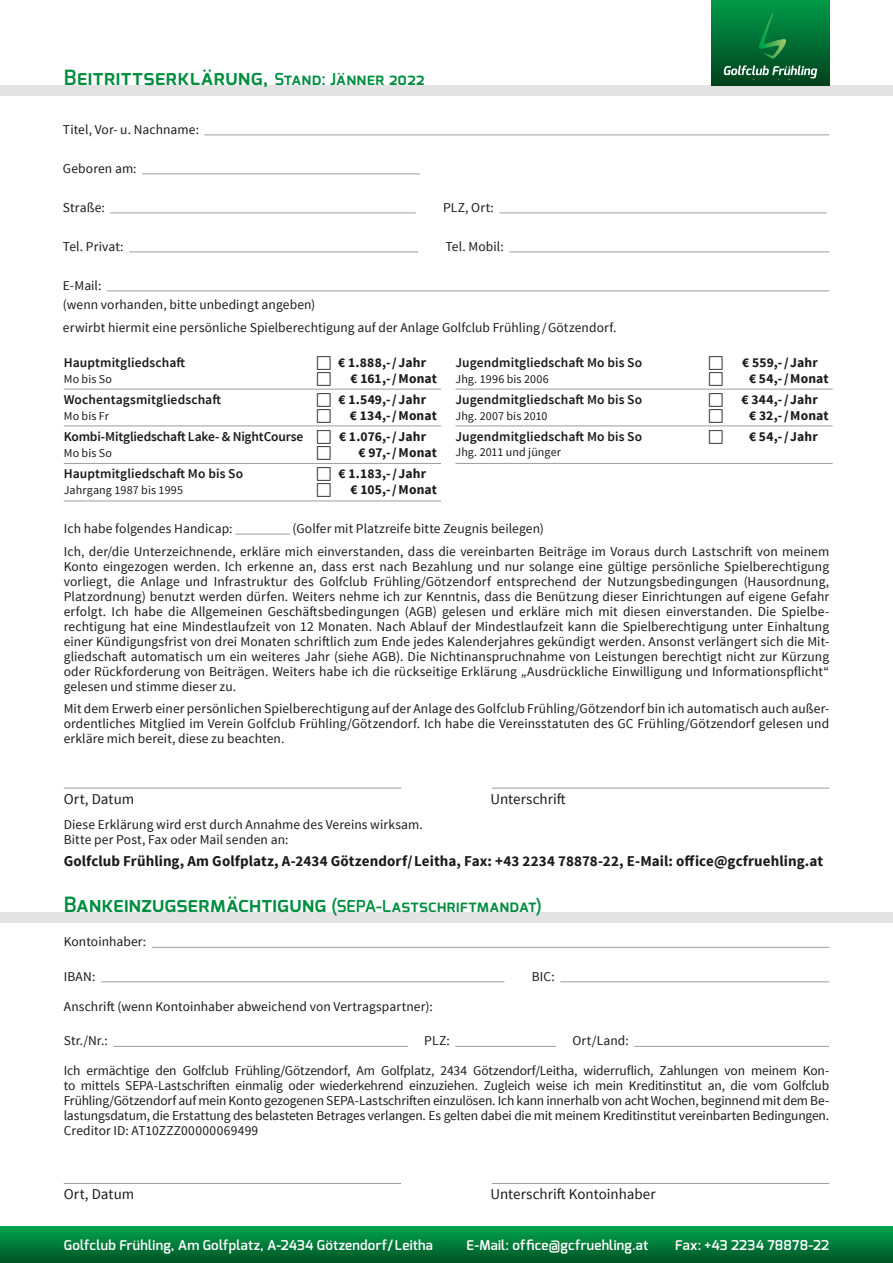
<style>
.page{position:relative;width:893px;height:1263px;background:#fff}
.page>*{position:absolute;margin:0;border:0;box-sizing:border-box;transform-origin:0 0}
.t1{font:600 21px "Exo";letter-spacing:.015em;color:#008d3f}
.t2{font:600 16.5px "Exo";color:#008d3f}
.t3{font:700 15px "Source Sans Pro";letter-spacing:.005em;color:#1a1a18}
.t4{font:15px "Source Sans Pro";color:#1a1a18}
.t5{font:13.5px/15px "Source Sans Pro";letter-spacing:.005em;color:#1a1a18}
.t6{font:700 13.5px "Source Sans Pro";letter-spacing:.01em;color:#1a1a18}
.t7{font:600 13.5px "Source Sans Pro";letter-spacing:.005em;color:#1a1a18}
.t8{font:600 13.5px "Exo";letter-spacing:.015em;color:#fff}
.t9{font:600 13.5px "Source Sans Pro";letter-spacing:-.015em;color:#1a1a18}
.t10{font:12px "Source Sans Pro";letter-spacing:.01em;color:#1a1a18}
.s1{font-size:16.5px}
.s2{font-size:21px}
</style>
<div class="page">
<div style="left:0;top:85px;width:893px;height:11px;background:#e3e3e3"></div>
<div style="left:0;top:912px;width:893px;height:11px;background:#e3e3e3"></div>
<hr style="left:204px;top:135px;width:625px;height:1px;background:#9c9d9d">
<hr style="left:142px;top:174px;width:278px;height:1px;background:#9c9d9d">
<hr style="left:110px;top:213px;width:306px;height:1px;background:#9c9d9d">
<hr style="left:499px;top:213px;width:328px;height:1px;background:#9c9d9d">
<hr style="left:129px;top:252px;width:289px;height:1px;background:#9c9d9d">
<hr style="left:509px;top:252px;width:320px;height:1px;background:#9c9d9d">
<hr style="left:107px;top:291px;width:722px;height:1px;background:#9c9d9d">
<div style="left:0;top:1227px;width:893px;height:36px;background:linear-gradient(to bottom,#00a44c,#005427)"></div>
<div style="left:712px;top:0;width:117px;height:85px;background:linear-gradient(to bottom,#009b49,#00421d)"></div>
<svg style="left:724px;top:65px;width:93px;height:14px"></svg>
<svg style="left:757px;top:13px;width:31px;height:46px"></svg>
<hr style="left:235px;top:534px;width:55px;height:1px;background:#9c9d9d">
<hr style="left:64px;top:788px;width:337px;height:1px;background:#9c9d9d">
<hr style="left:492px;top:788px;width:337px;height:1px;background:#9c9d9d">
<hr style="left:152px;top:947px;width:677px;height:1px;background:#9c9d9d">
<hr style="left:101px;top:981px;width:403px;height:1px;background:#9c9d9d">
<hr style="left:560px;top:981px;width:269px;height:1px;background:#9c9d9d">
<hr style="left:113px;top:1046px;width:295px;height:1px;background:#9c9d9d">
<hr style="left:455px;top:1046px;width:101px;height:1px;background:#9c9d9d">
<hr style="left:634px;top:1046px;width:195px;height:1px;background:#9c9d9d">
<hr style="left:64px;top:1183px;width:337px;height:1px;background:#9c9d9d">
<hr style="left:492px;top:1183px;width:337px;height:1px;background:#9c9d9d">
<hr style="left:64px;top:389px;width:377px;height:1px;background:#9c9d9d">
<hr style="left:455px;top:389px;width:378px;height:1px;background:#9c9d9d">
<hr style="left:64px;top:426px;width:377px;height:1px;background:#9c9d9d">
<hr style="left:455px;top:426px;width:378px;height:1px;background:#9c9d9d">
<hr style="left:64px;top:463px;width:377px;height:1px;background:#9c9d9d">
<hr style="left:455px;top:463px;width:378px;height:1px;background:#9c9d9d">
<hr style="left:64px;top:501px;width:377px;height:1px;background:#9c9d9d">
<h1 class="t1" style="left:64px;top:64px;width:362px">Beitrittserklärung, <span class="s1">Stand: Jänner 2022</span></h1>
<p class="t5" style="left:63px;top:122px;width:138px">Titel, Vor- u. Nachname:</p>
<p class="t5" style="left:63px;top:161px;width:75px">Geboren am:</p>
<p class="t5" style="left:63px;top:200px;width:43px">Straße:</p>
<p class="t5" style="left:443px;top:200px;width:52px">PLZ, Ort:</p>
<p class="t5" style="left:63px;top:239px;width:62px">Tel. Privat:</p>
<p class="t5" style="left:445px;top:239px;width:60px">Tel. Mobil:</p>
<p class="t5" style="left:63px;top:276px;width:254px;line-height:19.5px">E-Mail:<br>(wenn vorhanden, bitte unbedingt angeben)</p>
<p class="t5" style="left:63px;top:320px;width:555px">erwirbt hiermit eine persönliche Spielberechtigung auf der Anlage Golfclub Frühling/Götzendorf.</p>
<p class="t7" style="left:64px;top:354px;width:123px">Hauptmitgliedschaft</p>
<p class="t6" style="left:338px;top:353px;width:89px">€ 1.888,-/Jahr</p>
<p class="t10" style="left:64px;top:371px;width:50px">Mo bis So</p>
<p class="t6" style="left:350px;top:370px;width:88px">€ 161,-/Monat</p>
<p class="t7" style="left:64px;top:391px;width:159px">Wochentagsmitgliedschaft</p>
<p class="t6" style="left:338px;top:391px;width:89px">€ 1.549,-/Jahr</p>
<p class="t10" style="left:64px;top:409px;width:47px">Mo bis Fr</p>
<p class="t6" style="left:350px;top:407px;width:88px">€ 134,-/Monat</p>
<p class="t9" style="left:64px;top:428px;width:241px">Kombi-Mitgliedschaft Lake- &amp; NightCourse</p>
<p class="t6" style="left:339px;top:428px;width:89px">€ 1.076,-/Jahr</p>
<p class="t10" style="left:64px;top:446px;width:50px">Mo bis So</p>
<p class="t6" style="left:359px;top:444px;width:80px">€ 97,-/Monat</p>
<p class="t7" style="left:64px;top:465px;width:181px">Hauptmitgliedschaft Mo bis So</p>
<p class="t6" style="left:338px;top:465px;width:89px">€ 1.183,-/Jahr</p>
<p class="t10" style="left:64px;top:483px;width:121px">Jahrgang 1987 bis 1995</p>
<p class="t6" style="left:350px;top:481px;width:88px">€ 105,-/Monat</p>
<p class="t7" style="left:455px;top:354px;width:188px">Jugendmitgliedschaft Mo bis So</p>
<p class="t6" style="left:742px;top:353px;width:77px">€ 559,-/Jahr</p>
<p class="t10" style="left:455px;top:371px;width:95px">Jhg. 1996 bis 2006</p>
<p class="t6" style="left:749px;top:370px;width:81px">€ 54,-/Monat</p>
<p class="t7" style="left:455px;top:391px;width:188px">Jugendmitgliedschaft Mo bis So</p>
<p class="t6" style="left:741px;top:391px;width:78px">€ 344,-/Jahr</p>
<p class="t10" style="left:455px;top:409px;width:94px">Jhg. 2007 bis 2010</p>
<p class="t6" style="left:749px;top:407px;width:81px">€ 32,-/Monat</p>
<p class="t7" style="left:455px;top:428px;width:188px">Jugendmitgliedschaft Mo bis So</p>
<p class="t6" style="left:749px;top:428px;width:70px">€ 54,-/Jahr</p>
<p class="t10" style="left:455px;top:445px;width:107px">Jhg. 2011 und jünger</p>
<p class="t5" style="left:64px;top:518px;width:767px;line-height:22.5px;text-indent:229px">(Golfer mit Platzreife bitte Zeugnis beilegen)<br>Ich, der/die Unterzeichnende, erkläre mich einverstanden, dass die vereinbarten Beiträge im Voraus durch Lastschrift von meinem</p>
<p class="t5" style="left:64px;top:559px;width:767px;text-align:justify">Konto eingezogen werden. Ich erkenne an, dass erst nach Bezahlung und nur solange eine gültige persönliche Spielberechtigung vorliegt, die Anlage und Infrastruktur des Golfclub Frühling/Götzendorf entsprechend der Nutzungsbedingungen (Hausordnung, Platzordnung) benutzt werden dürfen. Weiters nehme ich zur Kenntnis, dass die Benützung dieser Einrichtungen auf eigene Gefahr erfolgt. Ich habe die Allgemeinen Geschäftsbedingungen (AGB) gelesen und erkläre mich mit diesen einverstanden. Die Spielbe&shy;rechtigung hat eine Mindestlaufzeit von 12 Monaten. Nach Ablauf der Mindestlaufzeit kann die Spielberechtigung unter Einhaltung einer Kündigungsfrist von drei Monaten schriftlich zum Ende jedes Kalenderjahres gekündigt werden. Ansonst verlängert sich die Mit&shy;gliedschaft automatisch um ein weiteres Jahr (siehe AGB). Die Nichtinanspruchnahme von Leistungen berechtigt nicht zur Kürzung oder Rückforderung von Beiträgen. Weiters habe ich die rückseitige Erklärung „Ausdrückliche Einwilligung und Informationspflicht“ gelesen und stimme dieser zu.</p>
<p class="t5" style="left:64px;top:701px;width:767px;text-align:justify">Mit dem Erwerb einer persönlichen Spielberechtigung auf der Anlage des Golfclub Frühling/Götzendorf bin ich automatisch auch außer&shy;ordentliches Mitglied im Verein Golfclub Frühling/Götzendorf. Ich habe die Vereinsstatuten des GC Frühling/Götzendorf gelesen und erkläre mich bereit, diese zu beachten.</p>
<p class="t5" style="left:64px;top:521px;width:170px">Ich habe folgendes Handicap:</p>
<p class="t4" style="left:64px;top:789px;width:72px">Ort, Datum</p>
<p class="t4" style="left:490px;top:789px;width:77px">Unterschrift</p>
<p class="t5" style="left:64px;top:817px;width:361px">Diese Erklärung wird erst durch Annahme des Vereins wirksam.<br>Bitte per Post, Fax oder Mail senden an:</p>
<p class="t3" style="left:64px;top:851px;width:761px">Golfclub Frühling, Am Golfplatz, A-2434 Götzendorf/Leitha, Fax: +43 2234 78878-22, E-Mail: office@gcfruehling.at</p>
<p class="t2" style="left:64px;top:895px;width:480px"><span class="s2">Bankeinzugsermächtigung</span> (SEPA-Lastschriftmandat)</p>
<p class="t5" style="left:64px;top:934px;width:84px">Kontoinhaber:</p>
<p class="t5" style="left:64px;top:969px;width:33px">IBAN:</p>
<p class="t5" style="left:532px;top:969px;width:25px">BIC:</p>
<p class="t5" style="left:64px;top:999px;width:371px">Anschrift (wenn Kontoinhaber abweichend von Vertragspartner):</p>
<p class="t5" style="left:64px;top:1033px;width:46px">Str./Nr.:</p>
<p class="t5" style="left:424px;top:1033px;width:27px">PLZ:</p>
<p class="t5" style="left:572px;top:1033px;width:58px">Ort/Land:</p>
<p class="t5" style="left:64px;top:1063px;width:767px;text-align:justify">Ich ermächtige den Golfclub Frühling/Götzendorf, Am Golfplatz, 2434 Götzendorf/Leitha, widerruflich, Zahlungen von meinem Kon&shy;to mittels SEPA-Lastschriften einmalig oder wiederkehrend einzuziehen. Zugleich weise ich mein Kreditinstitut an, die vom Golfclub Frühling/Götzendorf auf mein Konto gezogenen SEPA-Lastschriften einzulösen. Ich kann innerhalb von acht Wochen, beginnend mit dem Be&shy;lastungsdatum, die Erstattung des belasteten Betrages verlangen. Es gelten dabei die mit meinem Kreditinstitut vereinbarten Bedingungen.<br>Creditor ID: AT10ZZZ00000069499</p>
<p class="t4" style="left:64px;top:1185px;width:72px">Ort, Datum</p>
<p class="t4" style="left:490px;top:1185px;width:167px">Unterschrift Kontoinhaber</p>
<p class="t8" style="left:64px;top:1237px;width:371px">Golfclub Frühling, Am Golfplatz, A-2434 Götzendorf/Leitha</p>
<p class="t8" style="left:467px;top:1237px;width:183px">E-Mail: office@gcfruehling.at</p>
<p class="t8" style="left:675px;top:1237px;width:155px">Fax: +43 2234 78878-22</p>
</div>
